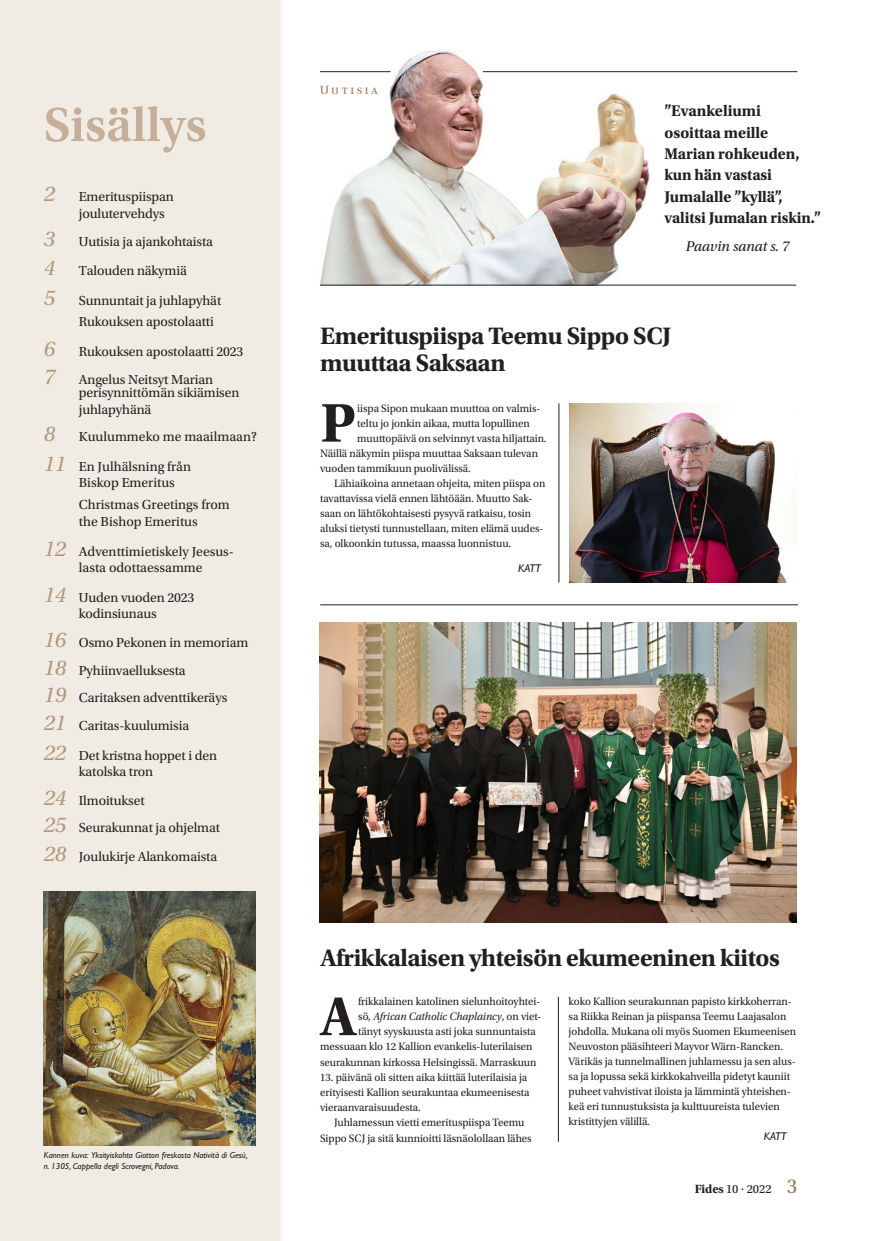
<style>
.page{position:relative;width:886px;height:1241px;background:#fff}
.page>*{position:absolute;margin:0;border:0;box-sizing:border-box;transform-origin:0 0}
.t1{font:700 57.25px "Utopia Std";color:#231f20}
.t2{font:600 50px "Utopia Std";color:#c5af9a}
.t3{font:700 25px/26.2px "Utopia Std";letter-spacing:-.02em;color:#231f20}
.t4{font:700 16.25px/21.2px "Utopia Std";letter-spacing:-.01em;color:#231f20}
.t5{font:italic 15px "Utopia Std";letter-spacing:-.01em;color:#231f20}
.t6{font:13.75px/27.5px "Utopia Std";letter-spacing:-.01em;color:#231f20}
.t7{font:12.5px "Utopia Std Capt";letter-spacing:-.005em;color:#231f20}
.t8{font:12.5px "Utopia Std Subh";letter-spacing:.2em;color:#997655}
.t9{font:11.25px/15px "Utopia Std";letter-spacing:-.005em;color:#231f20}
.t10{font:italic 11.25px "Utopia Std";letter-spacing:-.005em;color:#231f20}
.t11{font:italic 11.25px "Gill Sans Std";color:#231f20}
.t12{font:italic 8.75px/11.2px "Gill Sans Std";color:#231f20}
.s1{font-style:italic;font-size:22.5px;color:#b2977b}
.s2{font-style:normal}
.s3{font-family:"Utopia Std";font-weight:700}
.s4{font-family:"Utopia Std";font-weight:600}
.s5{font-family:"Utopia Std";font-size:21.25px;color:#997655}
</style>
<div class="page">
<hr style="left:320px;top:71px;width:477px;height:1px;background:#231f20">
<img style="left:319px;top:50px;width:370px;height:235px">
<div style="left:0;top:0;width:285px;height:1240px;background:#f0ece3"></div>
<hr style="left:320px;top:285px;width:476px;height:1px;background:#231f20">
<hr style="left:320px;top:604px;width:478px;height:1px;background:#231f20">
<hr style="left:558px;top:996px;width:1px;height:145px;background:#231f20">
<img style="left:44px;top:891px;width:212px;height:254px">
<img style="left:320px;top:623px;width:477px;height:299px">
<img style="left:569px;top:403px;width:228px;height:179px">
<hr style="left:559px;top:403px;width:1px;height:179px;background:#231f20">
<h2 class="t2" style="left:44px;top:97px;width:164px">Sisällys</h2>
<p class="t6" style="left:79px;top:189px;width:97px;line-height:16.2px;text-indent:-35px"><span class="s1">2</span> Emerituspiispan joulutervehdys</p>
<p class="t6" style="left:44px;top:228px;width:171px;line-height:28.8px"><span class="s1">3</span> Uutisia ja ajankohtaista<br><span class="s1">4</span> Talouden näkymiä</p>
<p class="t6" style="left:79px;top:290px;width:144px;line-height:20.9px;text-indent:-35px"><span class="s1">5</span> Sunnuntait ja juhlapyhät<br>Rukouksen apostolaatti</p>
<p class="t6" style="left:44px;top:338px;width:201px"><span class="s1">6</span> Rukouksen apostolaatti 2023<br><span class="s1">7</span> Angelus Neitsyt Marian</p>
<p class="t6" style="left:79px;top:385px;width:162px;line-height:16.2px">perisynnittömän sikiämisen juhlapyhänä</p>
<p class="t6" style="left:44px;top:422px;width:215px;line-height:30px"><span class="s1">8</span> Kuulummeko me maailmaan?<br><span class="s1">11</span> En Julhälsning från</p>
<p class="t6" style="left:79px;top:472px;width:153px;line-height:22.1px">Biskop Emeritus<br>Christmas Greetings from</p>
<p class="t6" style="left:44px;top:506px;width:192px;line-height:30px;text-align:center">the Bishop Emeritus<br><span class="s1">12</span> Adventtimietiskely Jeesus-</p>
<p class="t6" style="left:44px;top:552px;width:160px;line-height:30px;text-indent:35px">lasta odottaessamme<br><span class="s1">14</span> Uuden vuoden 2023</p>
<p class="t6" style="left:44px;top:599px;width:206px;line-height:28.8px;text-indent:35px">kodinsiunaus<br><span class="s1">16</span> Osmo Pekonen in memoriam</p>
<p class="t6" style="left:44px;top:656px;width:185px"><span class="s1">18</span> Pyhiinvaelluksesta<br><span class="s1">19</span> Caritaksen adventtikeräys<br><span class="s1">21</span> Caritas-kuulumisia</p>
<p class="t6" style="left:79px;top:747px;width:140px;line-height:16.2px;text-indent:-35px"><span class="s1">22</span> Det kristna hoppet i den katolska tron</p>
<p class="t6" style="left:44px;top:786px;width:178px"><span class="s1">24</span> Ilmoitukset<br><span class="s1">25</span> Seurakunnat ja ohjelmat</p>
<p class="t6" style="left:44px;top:842px;width:175px"><span class="s1">28</span> Joulukirje Alankomaista</p>
<p class="t12" style="left:44px;top:1149px;width:205px">Kannen kuva: Yksityiskohta Giotton freskosta Natività di Gesù, n. 1305, Cappella degli Scrovegni, Padova.</p>
<p class="t8" style="left:320px;top:83px;width:59px">Uutisia</p>
<h3 class="t4" style="left:664px;top:101px;width:158px">”Evankeliumi osoittaa meille<br>Marian rohkeuden, kun hän vastasi<br>Jumalalle ”kyllä”, valitsi Jumalan riskin.”</h3>
<h3 class="t5" style="left:686px;top:238px;width:105px">Paavin sanat s. 7</h3>
<h3 class="t3" style="left:320px;top:323px;width:353px">Emerituspiispa Teemu Sippo SCJ muuttaa Saksaan</h3>
<h1 class="t1" style="left:320px;top:390px;width:37px">P</h1>
<p class="t9" style="left:357px;top:400px;width:185px">iispa Sipon mukaan muuttoa on valmis-</p>
<p class="t9" style="left:357px;top:415px;width:174px">teltu jo jonkin aikaa, mutta lopullinen</p>
<p class="t9" style="left:357px;top:430px;width:191px">muuttopäivä on selvinnyt vasta hiljattain.</p>
<p class="t9" style="left:320px;top:445px;width:219px">Näillä näkymin piispa muuttaa Saksaan tulevan</p>
<p class="t9" style="left:320px;top:460px;width:152px">vuoden tammikuun puolivälissä.</p>
<p class="t9" style="left:334px;top:475px;width:213px">Lähiaikoina annetaan ohjeita, miten piispa on</p>
<p class="t9" style="left:320px;top:490px;width:214px">tavattavissa vielä ennen lähtöään. Muutto Sak-</p>
<p class="t9" style="left:320px;top:505px;width:212px">saan on lähtökohtaisesti pysyvä ratkaisu, tosin</p>
<p class="t9" style="left:320px;top:520px;width:225px">aluksi tietysti tunnustellaan, miten elämä uudes-</p>
<p class="t9" style="left:320px;top:535px;width:193px">sa, olkoonkin tutussa, maassa luonnistuu.</p>
<p class="t11" style="left:518px;top:561px;width:24px">KATT</p>
<h3 class="t3" style="left:320px;top:944px;width:461px">Afrikkalaisen yhteisön ekumeeninen kiitos</h3>
<h1 class="t1" style="left:320px;top:983px;width:38px">A</h1>
<p class="t9" style="left:358px;top:994px;width:184px">frikkalainen katolinen sielunhoitoyhtei-</p>
<p class="t9" style="left:568px;top:993px;width:229px">koko Kallion seurakunnan papisto kirkkoherran&shy;sa Riikka Reinan ja piispansa Teemu Laajasalon johdolla. Mukana oli myös Suomen Ekumeenisen Neuvoston pääsihteeri Mayvor Wärn-Rancken.<br>Värikäs ja tunnelmallinen juhlamessu ja sen alus&shy;sa ja lopussa sekä kirkkokahveilla pidetyt kauniit puheet vahvistivat iloista ja lämmintä yhteishen&shy;keä eri tunnustuksista ja kulttuureista tulevien kristittyjen välillä.</p>
<p class="t11" style="left:764px;top:1129px;width:24px">KATT</p>
<p class="t10" style="left:358px;top:1010px;width:185px"><span class="s2">sö,</span> African Catholic Chaplaincy<span class="s2">, on viet-</span></p>
<p class="t9" style="left:358px;top:1024px;width:179px">tänyt syyskuusta asti joka sunnuntaista</p>
<p class="t9" style="left:320px;top:1039px;width:214px">messuaan klo 12 Kallion evankelis-luterilaisen</p>
<p class="t9" style="left:320px;top:1054px;width:218px">seurakunnan kirkossa Helsingissä. Marraskuun</p>
<p class="t9" style="left:320px;top:1069px;width:211px">13. päivänä oli sitten aika kiittää luterilaisia ja erityisesti Kallion seurakuntaa ekumeenisesta vieraanvaraisuudesta.</p>
<p class="t9" style="left:320px;top:1115px;width:213px;text-indent:14px">Juhlamessun vietti emerituspiispa Teemu<br>Sippo SCJ ja sitä kunnioitti läsnäolollaan lähes</p>
<p class="t7" style="left:695px;top:1181px;width:104px"><span class="s3">Fide</span><span class="s4">s</span> 10 . 2022 <span class="s5">3</span></p>
</div>
